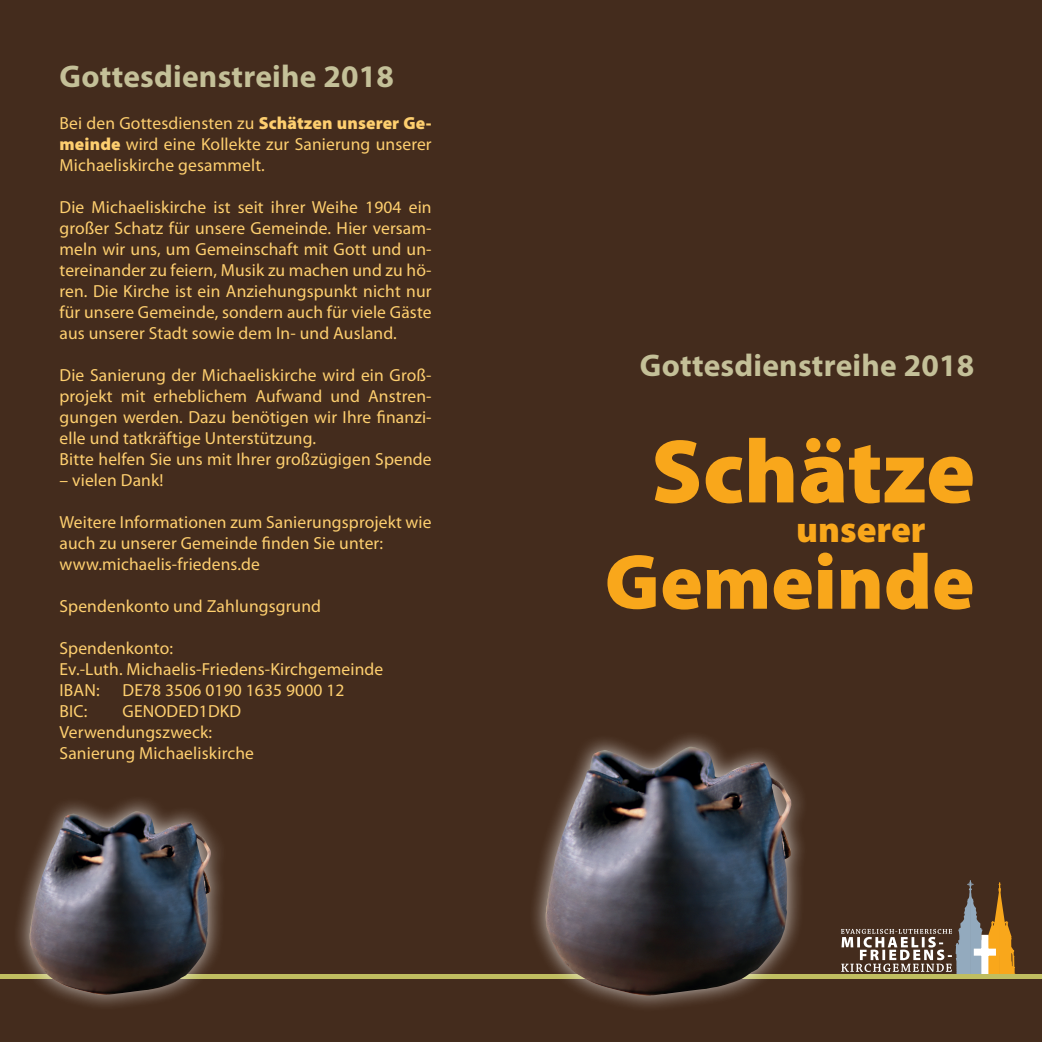
<style>
.page{position:relative;width:1042px;height:1042px;background:#442c1d}
.page>*{position:absolute;margin:0;border:0;box-sizing:border-box;transform-origin:0 0}
.t1{font:900 91px "Myriad Pro";color:#f9a71b}
.t2{font:900 78.75px "Myriad Pro";color:#f9a71b}
.t3{font:900 36.75px "Myriad Pro";color:#f9a71b}
.t4{font:700 31.5px "Myriad Pro";letter-spacing:.01em;color:#c4c098}
.t5{font:17.5px/21px "Myriad Pro";letter-spacing:.01em;color:#fecf6f}
.s1{font-weight:900}
</style>
<div class="page">
<svg style="left:841px;top:880px;width:174px;height:94px;background:#6e5844"></svg>
<div style="left:0;top:974px;width:1042px;height:5px;background:#c0be60"></div>
<div style="left:528px;top:729px;width:280px;height:284px;background:#fff;opacity:.75"></div>
<img style="left:546px;top:747px;width:246px;height:250px">
<div style="left:12px;top:794px;width:216px;height:218px;background:#fff;opacity:.75"></div>
<img style="left:30px;top:811px;width:181px;height:185px">
<h3 class="t4" style="left:60px;top:55px;width:336px">Gottesdienstreihe 2018</h3>
<p class="t5" style="left:60px;top:112px;width:374px;text-align:justify">Bei den Gottesdiensten zu <span class="s1">Schätzen unserer Ge&shy;meinde</span> wird eine Kollekte zur Sanierung unserer Michaeliskirche gesammelt.</p>
<p class="t5" style="left:60px;top:196px;width:374px;text-align:justify">Die Michaeliskirche ist seit ihrer Weihe 1904 ein großer Schatz für unsere Gemeinde. Hier versam&shy;meln wir uns, um Gemeinschaft mit Gott und un&shy;tereinander zu feiern, Musik zu machen und zu hö&shy;ren. Die Kirche ist ein Anziehungspunkt nicht nur für unsere Gemeinde, sondern auch für viele Gäste aus unserer Stadt sowie dem In- und Ausland.</p>
<p class="t5" style="left:60px;top:364px;width:374px">Die Sanierung der Michaeliskirche wird ein Groß&shy;projekt mit erheblichem Aufwand und Anstren&shy;gungen werden. Dazu benötigen wir Ihre finanzi&shy;elle und tatkräftige Unterstützung.<br>Bitte helfen Sie uns mit Ihrer großzügigen Spende</p>
<p class="t5" style="left:60px;top:469px;width:105px">– vielen Dank!</p>
<p class="t5" style="left:60px;top:511px;width:374px">Weitere Informationen zum Sanierungsprojekt wie auch zu unserer Gemeinde finden Sie unter: www.michaelis-friedens.de</p>
<p class="t5" style="left:60px;top:595px;width:263px">Spendenkonto und Zahlungsgrund</p>
<p class="t5" style="left:60px;top:637px;width:325px">Spendenkonto:<br>Ev.-Luth. Michaelis-Friedens-Kirchgemeinde<br>IBAN:</p>
<p class="t5" style="left:123px;top:679px;width:224px">DE78 3506 0190 1635 9000 12</p>
<p class="t5" style="left:60px;top:700px;width:196px;text-indent:63px">GENODED1DKD<br>Verwendungszweck:<br>Sanierung Michaeliskirche</p>
<p class="t5" style="left:60px;top:700px;width:29px">BIC:</p>
<h3 class="t4" style="left:640px;top:345px;width:336px">Gottesdienstreihe 2018</h3>
<h1 class="t1" style="left:651px;top:411px;width:325px">Schätze</h1>
<h3 class="t3" style="left:796px;top:505px;width:131px">unserer</h3>
<h2 class="t2" style="left:605px;top:529px;width:371px">Gemeinde</h2>
</div>
